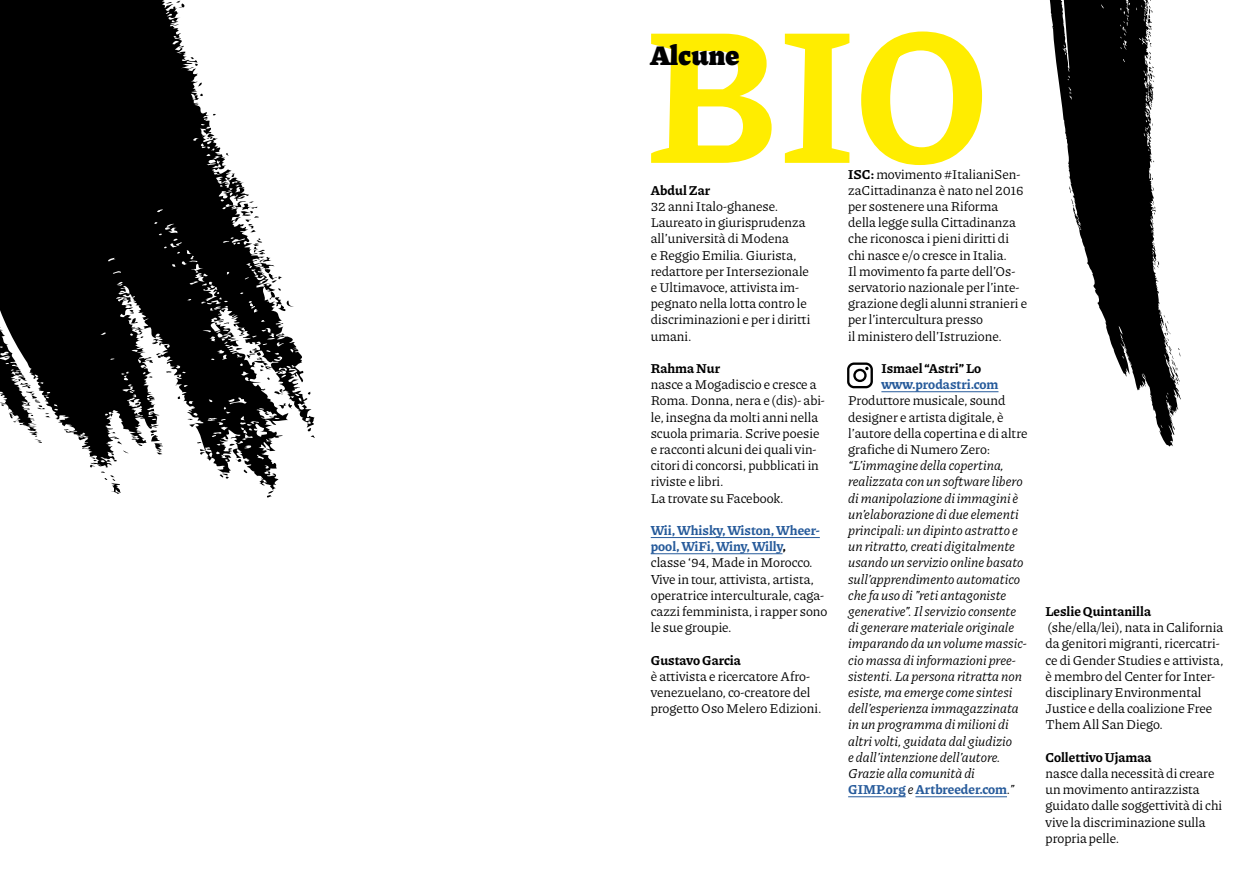
<style>
.page{position:relative;width:1259px;height:893px;background:#fff}
.page>*{position:absolute;margin:0;border:0;box-sizing:border-box;transform-origin:0 0}
.t1{font:900 27.9px "Piazzolla 28 pt";color:#000}
.t2{font:13.5px/16.2px "Piazzolla 28 pt";color:#000}
.t3{font:italic 13.5px/16.2px "Piazzolla 28 pt";color:#000}
.t4{font:700 13.5px "Piazzolla 28 pt";color:#000}
.t5{font:700 13.5px "Piazzolla 28 pt";color:#275b9b}
.s1{font-weight:700;color:#275b9b}
.s2{font-weight:700}
.s3{font-weight:700;font-style:normal;color:#275b9b}
</style>
<div class="page">
<svg style="left:0;top:0;width:315px;height:490px;fill:#000"></svg>
<svg style="left:29px;top:432px;width:14px;height:11px"></svg>
<svg style="left:267px;top:490px;width:7px;height:7px"></svg>
<svg style="left:89px;top:430px;width:75px;height:64px"></svg>
<svg style="left:235px;top:459px;width:8px;height:3px"></svg>
<svg style="left:187px;top:419px;width:8px;height:8px"></svg>
<svg style="left:12px;top:375px;width:39px;height:47px"></svg>
<svg style="left:306px;top:428px;width:9px;height:10px"></svg>
<svg style="left:278px;top:403px;width:15px;height:6px"></svg>
<svg style="left:272px;top:389px;width:11px;height:6px"></svg>
<svg style="left:156px;top:353px;width:5px;height:3px"></svg>
<svg style="left:234px;top:348px;width:34px;height:23px"></svg>
<svg style="left:277px;top:333px;width:8px;height:3px"></svg>
<svg style="left:218px;top:320px;width:12px;height:4px"></svg>
<svg style="left:127px;top:310px;width:13px;height:14px"></svg>
<svg style="left:265px;top:268px;width:29px;height:43px"></svg>
<svg style="left:241px;top:201px;width:30px;height:61px"></svg>
<svg style="left:229px;top:173px;width:8px;height:4px"></svg>
<svg style="left:225px;top:153px;width:4px;height:3px"></svg>
<svg style="left:206px;top:134px;width:8px;height:5px"></svg>
<svg style="left:190px;top:57px;width:9px;height:9px"></svg>
<svg style="left:651px;top:32px;width:331px;height:133px"></svg>
<hr style="left:651px;top:537px;width:169px;height:1px;background:#275b9b">
<hr style="left:651px;top:553px;width:131px;height:1px;background:#275b9b">
<hr style="left:881px;top:391px;width:117px;height:1px;background:#275b9b">
<hr style="left:848px;top:796px;width:57px;height:1px;background:#275b9b">
<hr style="left:915px;top:796px;width:92px;height:1px;background:#275b9b">
<svg style="left:1049px;top:0;width:132px;height:446px"></svg>
<svg style="left:1147px;top:0;width:7px;height:82px"></svg>
<svg style="left:1148px;top:137px;width:3px;height:5px"></svg>
<svg style="left:1153px;top:207px;width:2px;height:7px"></svg>
<svg style="left:1069px;top:186px;width:2px;height:7px"></svg>
<svg style="left:1163px;top:315px;width:18px;height:70px"></svg>
<svg style="left:847px;top:362px;width:26px;height:26px"></svg>
<h1 class="t1" style="left:651px;top:39px;width:90px">Alcune</h1>
<p class="t4" style="left:651px;top:182px;width:61px">Abdul Zar</p>
<p class="t2" style="left:651px;top:198px;width:161px">32 anni Italo-ghanese.<br>Laureato in giurisprudenza all’università di Modena<br>e Reggio Emilia. Giurista, redattore per Intersezionale e Ultimavoce, attivista im&shy;pegnato nella lotta contro le discriminazioni e per i diritti umani.</p>
<p class="t4" style="left:651px;top:360px;width:71px">Rahma Nur</p>
<p class="t2" style="left:651px;top:376px;width:176px">nasce a Mogadiscio e cresce a<br>Roma. Donna, nera e (dis)- abi&shy;le, insegna da molti anni nella scuola primaria. Scrive poesie e racconti alcuni dei quali vin&shy;citori di concorsi, pubblicati in riviste e libri.<br>La trovate su Facebook.</p>
<p class="t2" style="left:651px;top:522px;width:178px"><span class="s1">Wii, Whisky, Wiston, Wheer&shy;pool, WiFi, Winy, Willy</span><span class="s2">,<br></span>classe ‘94, Made in Morocco.<br>Vive in tour, attivista, artista, operatrice interculturale, caga&shy;cazzi femminista, i rapper sono le sue groupie.</p>
<p class="t4" style="left:651px;top:652px;width:92px">Gustavo Garcia</p>
<p class="t2" style="left:651px;top:668px;width:172px">è attivista e ricercatore Afro&shy;venezuelano, co-creatore del progetto Oso Melero Edizioni.</p>
<p class="t2" style="left:848px;top:166px;width:180px"><span class="s2">ISC:</span> movimento #ItalianiSen&shy;zaCittadinanza è nato nel 2016 per sostenere una Riforma della legge sulla Cittadinanza che riconosca i pieni diritti di chi nasce e/o cresce in Italia.<br>Il movimento fa parte dell’Os&shy;servatorio nazionale per l’inte&shy;grazione degli alunni stranieri e per l’intercultura presso<br>il ministero dell’Istruzione.</p>
<p class="t4" style="left:881px;top:360px;width:101px">Ismael “Astri” Lo</p>
<p class="t5" style="left:881px;top:376px;width:119px">www.prodastri.com</p>
<p class="t2" style="left:848px;top:392px;width:181px">Produttore musicale, sound designer e artista digitale, è l’autore della copertina e di altre grafiche di Numero Zero:</p>
<p class="t3" style="left:848px;top:457px;width:180px">“L’immagine della copertina, realizzata con un software libero di manipolazione di immagini è un’elaborazione di due elementi principali: un dipinto astratto e un ritratto, creati digitalmente usando un servizio online basato sull’apprendimento automatico che fa uso di ”reti antagoniste generative”. Il servizio consente di generare materiale originale imparando da un volume massic&shy;cio massa di informazioni pree&shy;sistenti. La persona ritratta non esiste, ma emerge come sintesi dell’esperienza immagazzinata in un programma di milioni di altri volti, guidata dal giudizio<br>e dall’intenzione dell’autore.<br>Grazie alla comunità di<br><span class="s3">GIMP.org</span> e <span class="s3">Artbreeder.com</span>.”</p>
<p class="t4" style="left:1045px;top:603px;width:107px">Leslie Quintanilla</p>
<p class="t2" style="left:1045px;top:619px;width:179px">(she/ella/lei), nata in California da genitori migranti, ricercatri&shy;ce di Gender Studies e attivista, è membro del Center for Inter&shy;disciplinary Environmental<br>Justice e della coalizione Free<br>Them All San Diego.</p>
<p class="t4" style="left:1045px;top:749px;width:107px">Collettivo Ujamaa</p>
<p class="t2" style="left:1045px;top:765px;width:178px">nasce dalla necessità di creare un movimento antirazzista guidato dalle soggettività di chi vive la discriminazione sulla propria pelle.</p>
</div>
